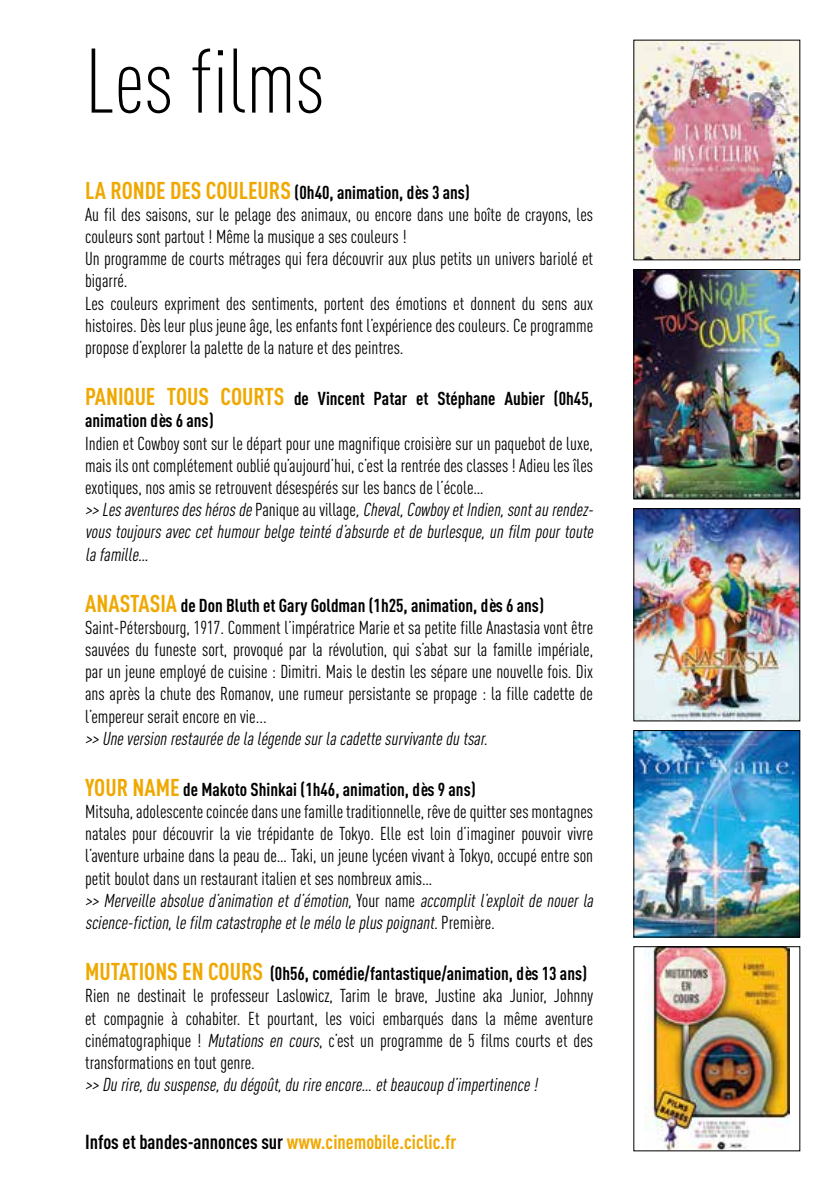
<style>
.page{position:relative;width:840px;height:1191px;background:#fff}
.page>*{position:absolute;margin:0;border:0;box-sizing:border-box;transform-origin:0 0}
.t1{font:300 90px "DIN Cond";color:#000}
.t2{font:700 20px "DIN Cond";color:#000}
.t3{font:18.4px/22.2px "DIN Cond";color:#000}
.t4{font:italic 18.4px "DIN Cond";color:#000}
.t5{font:700 18.4px/22.2px "DIN Cond";color:#000}
.s1{font-weight:700;font-size:24px;color:#efa800}
.s2{font-weight:700}
.s3{font-size:24px;color:#efa800}
.s4{font-style:italic}
.s5{color:#efa800}
</style>
<div class="page">
<img style="left:635px;top:271px;width:162px;height:226px">
<div style="left:633px;top:269px;width:166px;height:230px;border:1px solid #000"></div>
<img style="left:644px;top:948px;width:144px;height:201px">
<img style="left:635px;top:510px;width:162px;height:209px">
<div style="left:633px;top:508px;width:166px;height:213px;border:1px solid #000"></div>
<img style="left:635px;top:732px;width:162px;height:203px">
<div style="left:633px;top:730px;width:166px;height:207px;border:1px solid #000"></div>
<img style="left:635px;top:42px;width:162px;height:216px">
<h1 class="t1" style="left:85px;top:30px;width:241px">Les films</h1>
<p class="t3" style="left:85px;top:181px;width:509px"><span class="s1">LA RONDE DES COULEURS</span> <span class="s2">(0h40, animation, dès 3 ans)<br></span>Au fil des saisons, sur le pelage des animaux, ou encore dans une boîte de crayons, les couleurs sont partout ! Même la musique a ses couleurs !<br>Un programme de courts métrages qui fera découvrir aux plus petits un univers bariolé et bigarré.<br>Les couleurs expriment des sentiments, portent des émotions et donnent du sens aux histoires. Dès leur plus jeune âge, les enfants font l’expérience des couleurs. Ce programme propose d’explorer la palette de la nature et des peintres.</p>
<p class="t5" style="left:85px;top:387px;width:509px"><span class="s3">PANIQUE TOUS COURTS</span> de Vincent Patar et Stéphane Aubier (0h45, animation dès 6 ans)</p>
<p class="t3" style="left:85px;top:432px;width:513px">Indien et Cowboy sont sur le départ pour une magnifique croisière sur un paquebot de luxe, mais ils ont complétement oublié qu’aujourd’hui, c’est la rentrée des classes ! Adieu les îles exotiques, nos amis se retrouvent désespérés sur les bancs de l’école… <span class="s4">&gt;&gt;Lesaventuresdeshérosde</span>P a n i q u e a u v i l l a g e <span class="s4">,Cheval,Cowboy etIndien,sontaurendez&shy;voustoujoursaveccethumourbelgeteintéd’absurdeetdeburlesque,unfilm pourtoute lafamille…</span></p>
<p class="t3" style="left:85px;top:594px;width:509px"><span class="s1">ANASTASIA</span> <span class="s2">de Don Bluth et Gary Goldman (1h25, animation, dès 6 ans)<br></span>Saint-Pétersbourg, 1917. Comment l’impératrice Marie et sa petite fille Anastasia vont être sauvées du funeste sort, provoqué par la révolution, qui s’abat sur la famille impériale, par un jeune employé de cuisine : Dimitri. Mais le destin les sépare une nouvelle fois. Dix ans après la chute des Romanov, une rumeur persistante se propage : la fille cadette de l’empereur serait encore en vie...</p>
<p class="t4" style="left:85px;top:727px;width:407px">&gt;&gt;Uneversionrestauréedelalégendesurlacadettesurvivantedutsar.</p>
<p class="t3" style="left:85px;top:778px;width:513px"><span class="s1">YOUR NAME</span> <span class="s2">de Makoto Shinkai (1h46, animation, dès 9 ans)<br></span>Mitsuha, adolescente coincée dans une famille traditionnelle, rêve de quitter ses montagnes natales pour découvrir la vie trépidante de Tokyo. Elle est loin d’imaginer pouvoir vivre l’aventure urbaine dans la peau de… Taki, un jeune lycéen vivant à Tokyo, occupé entre son petit boulot dans un restaurant italien et ses nombreux amis…<br><span class="s4">&gt;&gt; Merveille absolue d’animation et d’émotion,</span> Yo u r n a m e <span class="s4">accomplit l’exploit de nouer la science-fiction,lefilm catastropheetlemélolepluspoignant.</span>P r e m i è r e <span class="s4">.</span></p>
<p class="t3" style="left:85px;top:962px;width:509px"><span class="s1">MUTATIONS EN COURS</span> <span class="s2">(0h56, comédie/fantastique/animation, dès 13 ans)<br></span>Rien ne destinait le professeur Laslowicz, Tarim le brave, Justine aka Junior, Johnny et compagnie à cohabiter. Et pourtant, les voici embarqués dans la même aventure cinématographique ! <span class="s4">Mutations en cours</span>, c’est un programme de 5 films courts et des transformations en tout genre.</p>
<p class="t4" style="left:85px;top:1074px;width:457px">&gt;&gt;Durire,dususpense,dudégoût,durireencore… etbeaucoupd’impertinence!</p>
<p class="t2" style="left:85px;top:1130px;width:373px">Infos et bandes-annonces sur <span class="s5">www.cinemobile.ciclic.fr</span></p>
</div>
